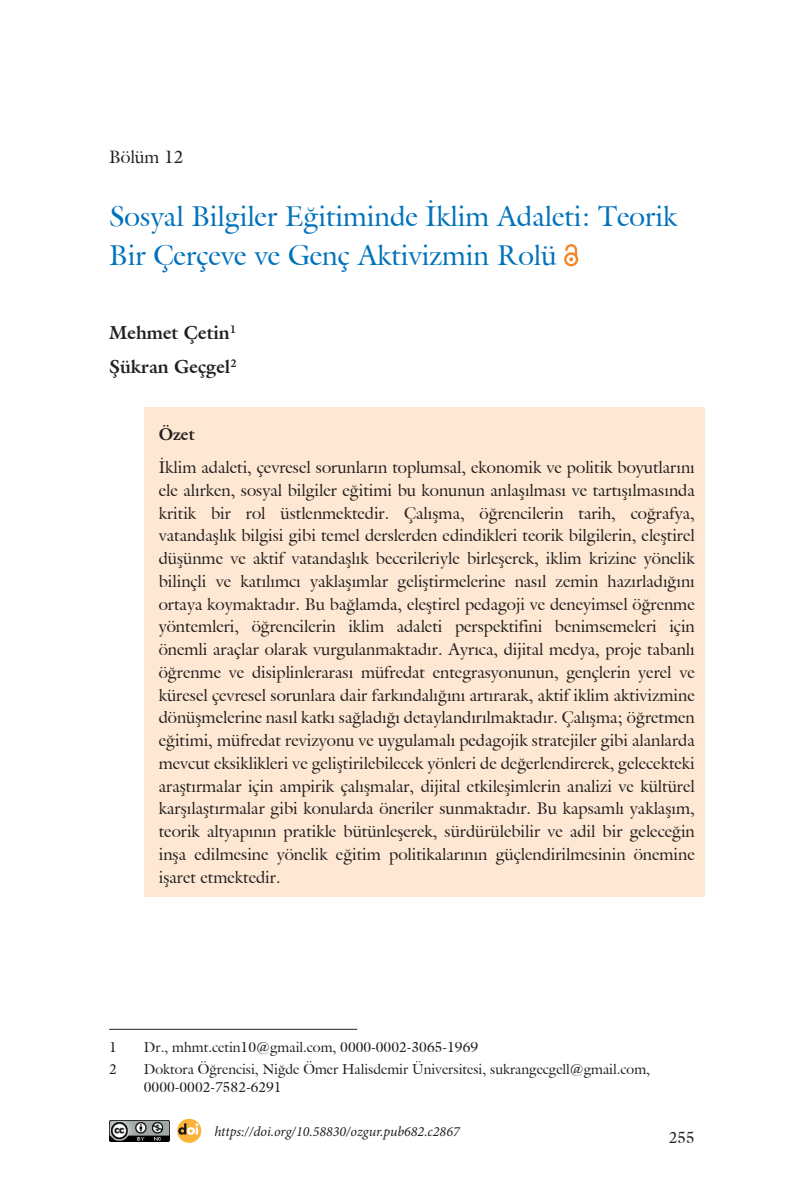
<style>
.page{position:relative;width:794px;height:1191px;background:#fff}
.page>*{position:absolute;margin:0;border:0;box-sizing:border-box;transform-origin:0 0}
.t1{font:28px/38.5px "Galliard IT Cby BT";color:#0072bc}
.t2{font:700 18.38px/34.5px "Galliard IT Cby BT";color:#231f20}
.t3{font:17.5px "Galliard IT Cby BT";color:#231f20}
.t4{font:16.62px/22.8px "Galliard IT Cby BT";color:#231f20;text-align:justify}
.t5{font:700 16.62px "Galliard IT Cby BT";color:#231f20}
.t6{font:15.75px "Galliard IT Cby BT";color:#231f20}
.t7{font:14px/17.5px "Galliard IT Cby BT";color:#231f20}
.t8{font:italic 14px "Minion Pro";color:#231f20}
</style>
<div class="page">
<div style="left:144px;top:408px;width:560px;height:46px;background:#fee8d3"></div>
<div style="left:144px;top:440px;width:560px;height:456px;background:#fee8d3"></div>
<svg style="left:564px;top:244px;width:14px;height:22px"></svg>
<hr style="left:109px;top:1028px;width:248px;height:1px;background:#231f20">
<img style="left:109px;top:1120px;width:60px;height:21px">
<svg style="left:177px;top:1118px;width:24px;height:24px"></svg>
<svg style="left:178px;top:1123px;width:20px;height:11px"></svg>
<p class="t3" style="left:109px;top:145px;width:76px">Bölüm 12</p>
<h1 class="t1" style="left:109px;top:197px;width:569px">Sosyal Bilgiler Eğitiminde İklim Adaleti: Teorik<br>Bir Çerçeve ve Genç Aktivizmin Rolü</h1>
<p class="t2" style="left:109px;top:315px;width:129px">Mehmet Çetin<sup>1<br></sup>Şükran Geçgel<sup>2</sup></p>
<p class="t5" style="left:159px;top:424px;width:38px">Özet</p>
<p class="t4" style="left:159px;top:456px;width:537px">İklim adaleti, çevresel sorunların toplumsal, ekonomik ve politik boyutlarını ele alırken, sosyal bilgiler eğitimi bu konunun anlaşılması ve tartışılmasında kritik bir rol üstlenmektedir. Çalışma, öğrencilerin tarih, coğrafya, vatandaşlık bilgisi gibi temel derslerden edindikleri teorik bilgilerin, eleştirel düşünme ve aktif vatandaşlık becerileriyle birleşerek, iklim krizine yönelik bilinçli ve katılımcı yaklaşımlar geliştirmelerine nasıl zemin hazırladığını ortaya koymaktadır. Bu bağlamda, eleştirel pedagoji ve deneyimsel öğrenme yöntemleri, öğrencilerin iklim adaleti perspektifini benimsemeleri için önemli araçlar olarak vurgulanmaktadır. Ayrıca, dijital medya, proje tabanlı öğrenme ve disiplinlerarası müfredat entegrasyonunun, gençlerin yerel ve küresel çevresel sorunlara dair farkındalığını artırarak, aktif iklim aktivizmine dönüşmelerine nasıl katkı sağladığı detaylandırılmaktadır. Çalışma; öğretmen eğitimi, müfredat revizyonu ve uygulamalı pedagojik stratejiler gibi alanlarda mevcut eksiklikleri ve geliştirilebilecek yönleri de değerlendirerek, gelecekteki araştırmalar için ampirik çalışmalar, dijital etkileşimlerin analizi ve kültürel karşılaştırmalar gibi konularda öneriler sunmaktadır. Bu kapsamlı yaklaşım, teorik altyapının pratikle bütünleşerek, sürdürülebilir ve adil bir geleceğin inşa edilmesine yönelik eğitim politikalarının güçlendirilmesinin önemine işaret etmektedir.</p>
<p class="t7" style="left:109px;top:1038px;width:9px">1</p>
<p class="t7" style="left:144px;top:1038px;width:336px">Dr., mhmt.cetin10@gmail.com, 0000-0002-3065-1969</p>
<p class="t7" style="left:109px;top:1060px;width:9px">2</p>
<p class="t7" style="left:144px;top:1060px;width:507px">Doktora Öğrencisi, Niğde Ömer Halisdemir Üniversitesi, sukrangecgell@gmail.com,<br>0000-0002-7582-6291</p>
<p class="t8" style="left:214px;top:1121px;width:247px">https://doi.org/10.58830/ozgur.pub682.c2867</p>
<p class="t6" style="left:668px;top:1127px;width:28px">255</p>
</div>
